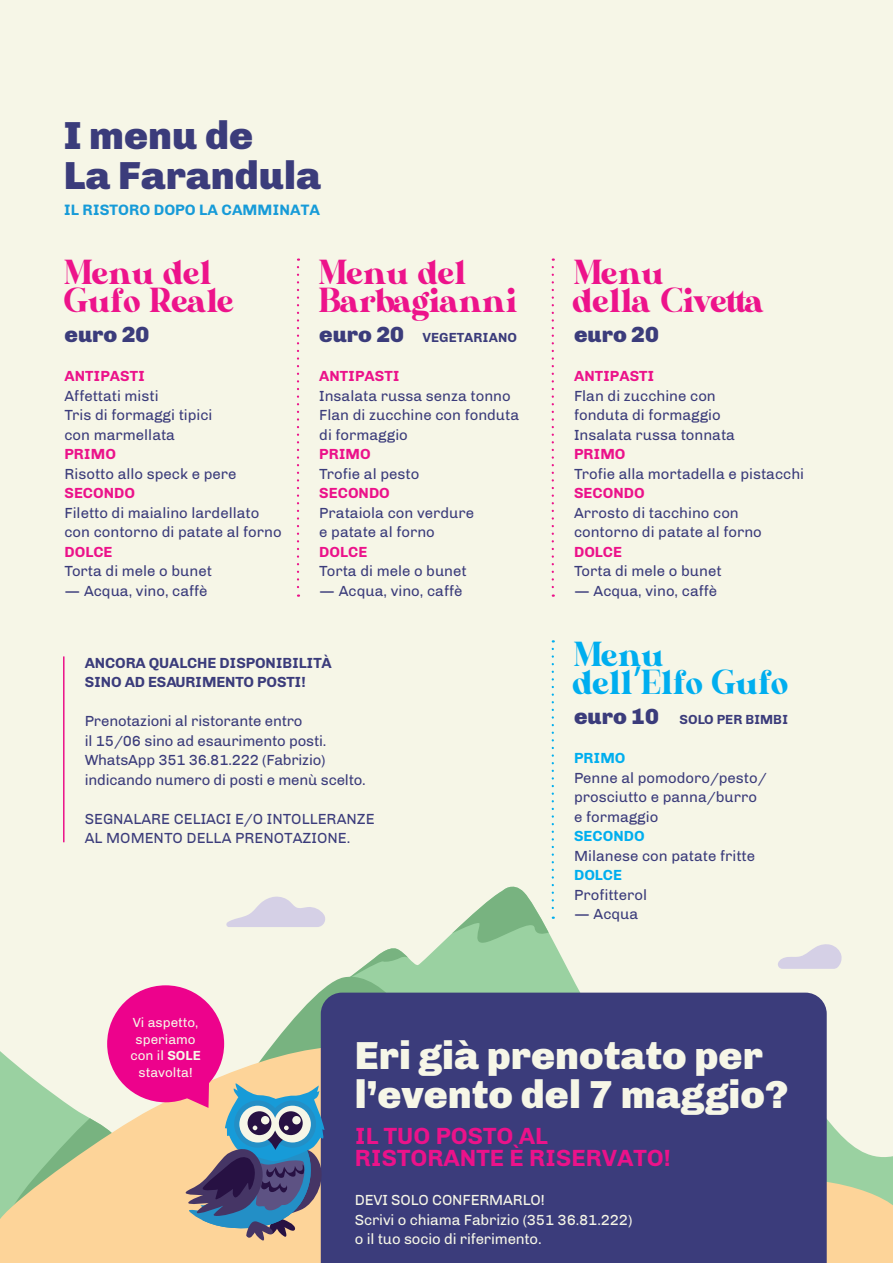
<style>
.page{position:relative;width:893px;height:1263px;background:#f6f6e7}
.page>*{position:absolute;margin:0;border:0;box-sizing:border-box;transform-origin:0 0}
.t1{font:40.5px/28.5px "Nevrada Neue";color:#ed138b}
.t2{font:40.5px/28.5px "Nevrada Neue";color:#00aeef}
.t3{font:900 40.05px/39.3px "Chivo";color:#f6f6e7}
.t4{font:900 40.05px/39.3px "Chivo";color:#3b3c7b}
.t5{font:700 24px/22.5px "Chivo";color:#eb128a}
.t6{font:900 22.5px "Chivo";color:#3b3c7b}
.t7{font:700 15.45px "Chivo";color:#179bd8}
.t8{font:15px/19.5px "Chivo";color:#3b3c7b}
.t9{font:15px/19.5px "Chivo";letter-spacing:-.01em;color:#f6f6e7}
.t10{font:700 15px "Chivo";color:#eb128a}
.t11{font:700 15px/19.5px "Chivo";letter-spacing:-.01em;color:#3b3c7b}
.t12{font:700 15px "Chivo";color:#00aeef}
.t13{font:13.5px/16.5px "Chivo";color:#f6f6e7;text-align:center}
.t14{font:700 13.5px "Chivo";color:#3b3c7b}
.s1{font-family:"Myriad Pro"}
.s2{font-weight:700}
</style>
<div class="page">
<svg style="left:408px;top:916px;width:401px;height:77px"></svg>
<svg style="left:360px;top:948px;width:48px;height:21px"></svg>
<hr style="left:63px;top:656px;width:2px;height:186px;background:#eb128a">
<svg style="left:182px;top:969px;width:486px;height:64px"></svg>
<svg style="left:226px;top:896px;width:99px;height:31px"></svg>
<svg style="left:0;top:1033px;width:893px;height:230px;fill:#f6d499"></svg>
<svg style="left:777px;top:943px;width:65px;height:26px"></svg>
<div style="left:321px;top:993px;width:506px;height:270px;background:#3b3c7b"></div>
<div style="left:107px;top:985px;width:117px;height:117px;background:#ed028c;border-radius:50%"></div>
<svg style="left:171px;top:1066px;width:157px;height:178px;background:#9b8f96"></svg>
<svg style="left:297px;top:267px;width:2px;height:330px"></svg>
<svg style="left:552px;top:267px;width:2px;height:330px"></svg>
<svg style="left:452px;top:649px;width:102px;height:297px"></svg>
<h2 class="t4" style="left:64px;top:116px;width:259px">I menu de<br>La Farandula</h2>
<p class="t7" style="left:64px;top:200px;width:258px">IL RISTORO DOPO LA CAMMINATA</p>
<h1 class="t1" style="left:64px;top:259px;width:172px">Menu del<br>Gufo Reale</h1>
<h3 class="t6" style="left:64px;top:321px;width:86px">euro 20</h3>
<p class="t10" style="left:64px;top:367px;width:82px">ANTIPASTI</p>
<p class="t8" style="left:64px;top:386px;width:150px">Affettati misti<br>Tris di formaggi tipici con marmellata</p>
<p class="t10" style="left:64px;top:445px;width:53px">PRIMO</p>
<p class="t8" style="left:64px;top:464px;width:174px">Risotto allo speck e pere</p>
<p class="t10" style="left:64px;top:484px;width:72px">SECONDO</p>
<p class="t8" style="left:64px;top:503px;width:219px">Filetto di maialino lardellato con contorno di patate al forno</p>
<p class="t10" style="left:64px;top:543px;width:50px">DOLCE</p>
<p class="t8" style="left:64px;top:562px;width:149px">Torta di mele o bunet</p>
<p class="t8" style="left:64px;top:581px;width:145px">— Acqua, vino, caffè</p>
<h1 class="t1" style="left:319px;top:259px;width:201px">Menu del<br>Barbagianni</h1>
<h3 class="t6" style="left:319px;top:321px;width:86px">euro 20</h3>
<p class="t10" style="left:319px;top:367px;width:82px">ANTIPASTI</p>
<p class="t8" style="left:319px;top:386px;width:201px">Insalata russa senza tonno<br>Flan di zucchine con fonduta di formaggio</p>
<p class="t10" style="left:319px;top:445px;width:53px">PRIMO</p>
<p class="t8" style="left:319px;top:464px;width:101px">Trofie al pesto</p>
<p class="t10" style="left:319px;top:484px;width:72px">SECONDO</p>
<p class="t8" style="left:319px;top:503px;width:156px">Prataiola con verdure e patate al forno</p>
<p class="t10" style="left:319px;top:543px;width:50px">DOLCE</p>
<p class="t8" style="left:319px;top:562px;width:149px">Torta di mele o bunet</p>
<p class="t8" style="left:319px;top:581px;width:145px">— Acqua, vino, caffè</p>
<p class="t14" style="left:422px;top:330px;width:96px">VEGETARIANO</p>
<p class="t11" style="left:85px;top:653px;width:249px">ANCORA QUALCHE DISPONIBILITÀ<br>SINO AD ESAURIMENTO POSTI!</p>
<p class="t8" style="left:85px;top:711px;width:283px">Prenotazioni al ristorante entro<br>il 15/06 sino ad esaurimento posti.<br>WhatsApp 351 36.81.222 (Fabrizio) indicando numero di posti e menù scelto.</p>
<p class="t8" style="left:85px;top:809px;width:291px">SEGNALARE CELIACI E/O INTOLLERANZE<br>AL MOMENTO DELLA PRENOTAZIONE.</p>
<h1 class="t1" style="left:574px;top:259px;width:192px">Menu<br>della Civetta</h1>
<h3 class="t6" style="left:574px;top:321px;width:86px">euro 20</h3>
<p class="t10" style="left:574px;top:367px;width:82px">ANTIPASTI</p>
<p class="t8" style="left:574px;top:386px;width:162px">Flan di zucchine con fonduta di formaggio<br>Insalata russa tonnata</p>
<p class="t10" style="left:574px;top:445px;width:53px">PRIMO</p>
<p class="t8" style="left:574px;top:464px;width:232px">Trofie alla mortadella e pistacchi</p>
<p class="t10" style="left:574px;top:484px;width:72px">SECONDO</p>
<p class="t8" style="left:574px;top:503px;width:189px">Arrosto di tacchino con contorno di patate al forno</p>
<p class="t10" style="left:574px;top:543px;width:50px">DOLCE</p>
<p class="t8" style="left:574px;top:562px;width:149px">Torta di mele o bunet</p>
<p class="t8" style="left:574px;top:581px;width:145px">— Acqua, vino, caffè</p>
<h1 class="t2" style="left:574px;top:641px;width:215px">Menu dell<span class="s1">’</span>Elfo Gufo</h1>
<h3 class="t6" style="left:574px;top:703px;width:86px">euro 10</h3>
<p class="t12" style="left:574px;top:749px;width:53px">PRIMO</p>
<p class="t8" style="left:574px;top:768px;width:194px">Penne al pomodoro/pesto/ prosciutto e panna/burro e formaggio</p>
<p class="t12" style="left:574px;top:827px;width:72px">SECONDO</p>
<p class="t8" style="left:574px;top:846px;width:183px">Milanese con patate fritte</p>
<p class="t12" style="left:574px;top:866px;width:50px">DOLCE</p>
<p class="t8" style="left:574px;top:885px;width:75px">Profitterol</p>
<p class="t8" style="left:574px;top:904px;width:66px">— Acqua</p>
<p class="t14" style="left:679px;top:712px;width:110px">SOLO PER BIMBI</p>
<p class="t13" style="left:131px;top:1014px;width:72px">Vi aspetto, speriamo con il <span class="s2">SOLE </span>stavolta!</p>
<h2 class="t3" style="left:355px;top:1035px;width:435px">Eri già prenotato per l’evento del 7 maggio?</h2>
<h3 class="t5" style="left:355px;top:1124px;width:318px">IL TUO POSTO AL<br>RISTORANTE È RISERVATO!</h3>
<p class="t9" style="left:355px;top:1190px;width:279px">DEVI SOLO CONFERMARLO!<br>Scrivi o chiama Fabrizio (351 36.81.222) o il tuo socio di riferimento.</p>
</div>
